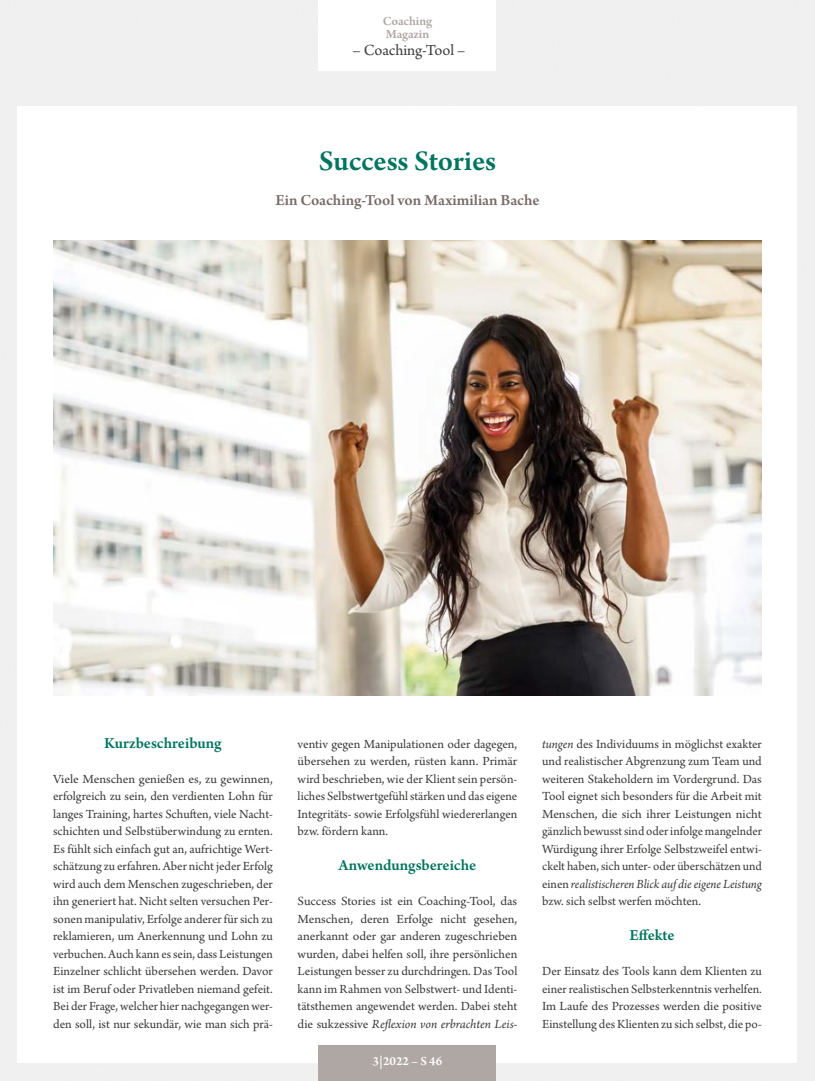
<style>
.page{position:relative;width:815px;height:1081px;background:#fff}
.page>*{position:absolute;margin:0;border:0;box-sizing:border-box;transform-origin:0 0}
.t1{font:600 30px "Arno Pro";letter-spacing:-.005em;color:#00745f}
.t2{font:600 16.25px "Arno Pro";letter-spacing:-.005em;color:#00745f}
.t3{font:600 16.25px "Arno Pro";color:#786b67}
.t4{font:16.25px "Arno Pro";letter-spacing:-.005em;color:#3c3c3b}
.t5{font:13.12px/17.5px "Arno Pro";letter-spacing:-.005em;color:#3c3c3b;text-align:justify}
.t6{font:600 13.12px/13.1px "Arno Pro";letter-spacing:-.005em;color:#afa7a3}
.t7{font:600 13.12px "Arno Pro";color:#fff}
.s1{font-style:italic}
</style>
<div class="page">
<img style="left:53px;top:240px;width:709px;height:455px">
<div style="left:319px;top:1045px;width:177px;height:36px;background:#afa7a3"></div>
<p class="t6" style="left:383px;top:15px;width:51px">Coaching<br>Magazin</p>
<p class="t4" style="left:353px;top:41px;width:114px">– Coaching-Tool –</p>
<h1 class="t1" style="left:319px;top:144px;width:179px">Success Stories</h1>
<p class="t3" style="left:275px;top:191px;width:266px">Ein Coaching-Tool von Maximilian Bache</p>
<p class="t2" style="left:104px;top:733px;width:119px">Kurzbeschreibung</p>
<p class="t5" style="left:53px;top:771px;width:221px">Viele Menschen genießen es, zu gewinnen, erfolgreich zu sein, den verdienten Lohn für langes Training, hartes Schuften, viele Nacht&shy;schichten und Selbstüberwindung zu ernten.<br>Es fühlt sich einfach gut an, aufrichtige Wert&shy;schätzung zu erfahren. Aber nicht jeder Erfolg wird auch dem Menschen zugeschrieben, der ihn generiert hat. Nicht selten versuchen Per&shy;sonen manipulativ, Erfolge anderer für sich zu reklamieren, um Anerkennung und Lohn zu verbuchen. Auch kann es sein, dass Leistungen Einzelner schlicht übersehen werden. Davor ist im Beruf oder Privatleben niemand gefeit.<br>Bei der Frage, welcher hier nachgegangen wer&shy;den soll, ist nur sekundär, wie man sich prä-</p>
<p class="t5" style="left:298px;top:736px;width:221px">ventiv gegen Manipulationen oder dagegen, übersehen zu werden, rüsten kann. Primär wird beschrieben, wie der Klient sein persön&shy;liches Selbstwertgefühl stärken und das eigene Integritäts- sowie Erfolgsfühl wiedererlangen bzw. fördern kann.</p>
<p class="t2" style="left:339px;top:856px;width:139px">Anwendungsbereiche</p>
<p class="t5" style="left:298px;top:893px;width:221px">Success Stories ist ein Coaching-Tool, das Menschen, deren Erfolge nicht gesehen, anerkannt oder gar anderen zugeschrieben wurden, dabei helfen soll, ihre persönlichen Leistungen besser zu durchdringen. Das Tool kann im Rahmen von Selbstwert- und Identi&shy;tätsthemen angewendet werden. Dabei steht die sukzessive <span class="s1">Reflexion von erbrachten Leis-</span></p>
<p class="t7" style="left:373px;top:1053px;width:71px">3|2022 – S 46</p>
<p class="t5" style="left:542px;top:736px;width:221px"><span class="s1">tungen</span> des Individuums in möglichst exakter und realistischer Abgrenzung zum Team und weiteren Stakeholdern im Vordergrund. Das Tool eignet sich besonders für die Arbeit mit Menschen, die sich ihrer Leistungen nicht gänzlich bewusst sind oder infolge mangelnder Würdigung ihrer Erfolge Selbstzweifel entwi&shy;ckelt haben, sich unter- oder überschätzen und einen <span class="s1">realistischeren Blick auf die eigene Leistung </span>bzw. sich selbst werfen möchten.</p>
<p class="t2" style="left:629px;top:926px;width:47px">Effekte</p>
<p class="t5" style="left:542px;top:963px;width:221px">Der Einsatz des Tools kann dem Klienten zu einer realistischen Selbsterkenntnis verhelfen.<br>Im Laufe des Prozesses werden die positive Einstellung des Klienten zu sich selbst, die po-</p>
</div>
